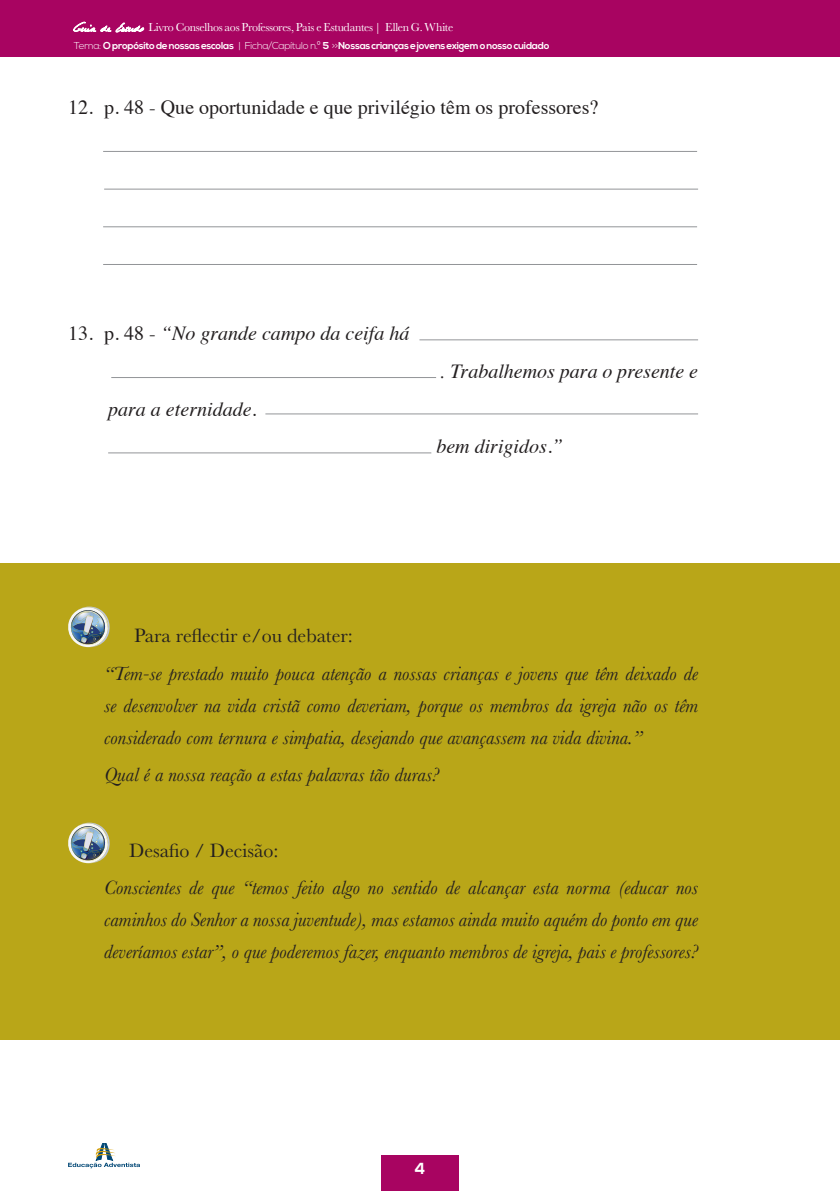
<style>
.page{position:relative;width:840px;height:1191px;background:#fff}
.page>*{position:absolute;margin:0;border:0;box-sizing:border-box;transform-origin:0 0}
.List_Paragraph{font:italic 20px/32px "Baskerville";color:#231f20;text-align:justify}
.List_Paragraph-2{font:italic 20px "Times";color:#231f20}
.t1{font:20px "Times";color:#231f20}
.List_Paragraph-3{font:20px "Baskerville";color:#231f20}
.t2{font:700 16px "Nexa";color:#fff}
.t3{font:12px "Baskerville";letter-spacing:-.025em;color:#fff}
.t4{font:700 10px "Nexa";letter-spacing:-.025em;color:#fff}
.s1{font-family:"Celine Dion Handwriting"}
.s2{font-weight:300}
.s3{font-style:normal}
.s4{font-family:"Baskerville"}
</style>
<div class="page">
<div style="left:381px;top:1155px;width:77px;height:36px;background:#a80461"></div>
<div style="left:0;top:0;width:839px;height:57px;background:#a80461"></div>
<svg style="left:73px;top:21px;width:72px;height:12px"></svg>
<svg style="left:68px;top:1143px;width:72px;height:25px"></svg>
<div style="left:0;top:563px;width:839px;height:476px;background:#b9a618"></div>
<hr style="left:103px;top:151px;width:593px;height:1px;background:#939598">
<hr style="left:104px;top:189px;width:593px;height:1px;background:#939598">
<hr style="left:103px;top:226px;width:593px;height:1px;background:#939598">
<hr style="left:103px;top:264px;width:593px;height:1px;background:#939598">
<hr style="left:419px;top:339px;width:278px;height:1px;background:#939598">
<hr style="left:111px;top:377px;width:325px;height:1px;background:#939598">
<hr style="left:108px;top:452px;width:323px;height:1px;background:#939598">
<img style="left:68px;top:606px;width:42px;height:41px">
<img style="left:68px;top:822px;width:42px;height:41px">
<hr style="left:265px;top:413px;width:432px;height:1px;background:#939598">
<p class="t3" style="left:74px;top:20px;width:381px"><span class="s1">Guia de Estudo</span> Livro Conselhos aos Professores, Pais e Estudantes | Ellen G. White</p>
<p class="t4" style="left:74px;top:40px;width:477px"><span class="s2">Tema:</span> O propósito de nossas escolas <span class="s2">| Ficha/Capítulo n.º</span> 5 <span class="s2">&gt;&gt;</span>Nossas crianças e jovens exigem o nosso cuidado</p>
<p class="t1" style="left:68px;top:89px;width:531px">12. p. 48 - Que oportunidade e que privilégio têm os professores?</p>
<p class="List_Paragraph-2" style="left:68px;top:316px;width:342px"><span class="s3">13. p. 48 -</span> “No grande campo da ceifa há</p>
<p class="List_Paragraph-2" style="left:108px;top:391px;width:150px">para a eternidade.</p>
<p class="List_Paragraph-2" style="left:440px;top:354px;width:258px"><span class="s4">.</span> Trabalhemos para o presente e</p>
<p class="List_Paragraph-2" style="left:436px;top:429px;width:128px">bem dirigidos.”</p>
<p class="List_Paragraph-3" style="left:134px;top:622px;width:220px">Para reflectir e/ou debater:</p>
<p class="List_Paragraph" style="left:104px;top:657px;width:595px">“Tem-se prestado muito pouca atenção a nossas crianças e jovens que têm deixado de se desenvolver na vida cristã como deveriam, porque os membros da igreja não os têm considerado com ternura e simpatia, desejando que avançassem na vida divina.”</p>
<p class="List_Paragraph" style="left:104px;top:758px;width:336px">Qual é a nossa reação a estas palavras tão duras?</p>
<p class="List_Paragraph-3" style="left:129px;top:837px;width:151px">Desafio / Decisão:</p>
<p class="List_Paragraph" style="left:104px;top:871px;width:595px">Conscientes de que “temos feito algo no sentido de alcançar esta norma (educar nos caminhos do Senhor a nossa juventude), mas estamos ainda muito aquém do ponto em que deveríamos estar”, o que poderemos fazer, enquanto membros de igreja, pais e professores?</p>
<p class="t2" style="left:414px;top:1159px;width:12px">4</p>
</div>
